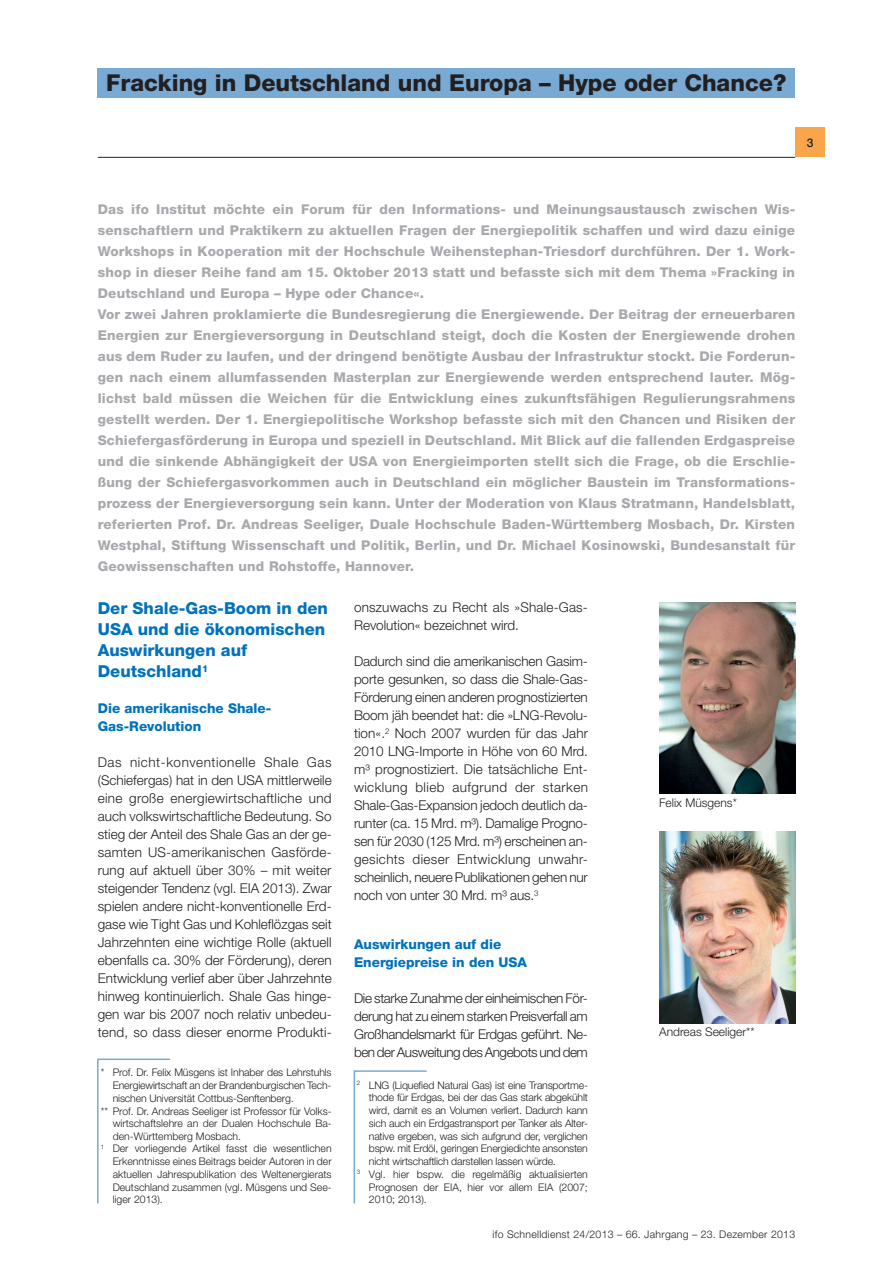
<style>
.page{position:relative;width:893px;height:1263px;background:#fff}
.page>*{position:absolute;margin:0;border:0;box-sizing:border-box;transform-origin:0 0}
.Headline_innen{font:800 23.25px "Helvetica Neue LT Std";color:#231f20}
.Überschrift_11_pt{font:800 16.5px/21px "Helvetica Neue LT Std";color:#0073bc}
.Lead-In_grau{font:800 13.5px/21px "Helvetica Neue LT Std";letter-spacing:.015em;color:#a8a9ad;text-align:justify}
.Fliesstext{font:300 13.5px/18px "Helvetica Neue LT Std";letter-spacing:-.01em;color:#231f20;text-align:justify}
.Überschrift_9_pt{font:800 13.5px/18px "Helvetica Neue LT Std";color:#0073bc}
.Fliesstext-2{font:300 13.5px/18px "Helvetica Neue LT Std";letter-spacing:.015em;color:#231f20}
.Autor-Foto{font:300 12px "Helvetica Neue LT Std";color:#231f20}
.t1{font:500 12px "Helvetica Neue LT Std";color:#231f20}
.Fussnote{font:300 10.5px/12.8px "Helvetica Neue LT Std";color:#231f20;text-align:justify}
.Fussnote-2{font:300 10.5px "Helvetica Neue LT Std";letter-spacing:.025em;color:#231f20}
</style>
<div class="page">
<hr style="left:98px;top:157px;width:697px;height:1px;background:#231f20">
<div style="left:795px;top:128px;width:30px;height:29px;background:#f9a64a"></div>
<div style="left:98px;top:68px;width:697px;height:30px;background:#79aad4"></div>
<img style="left:659px;top:603px;width:136px;height:191px">
<img style="left:659px;top:832px;width:136px;height:191px">
<svg style="left:97px;top:1058px;width:74px;height:146px"></svg>
<svg style="left:353px;top:1070px;width:74px;height:134px"></svg>
<p class="Headline_innen" style="left:106px;top:69px;width:682px">Fracking in Deutschland und Europa – Hype oder Chance?</p>
<p class="t1" style="left:807px;top:135px;width:8px">3</p>
<p class="Lead-In_grau" style="left:98px;top:198px;width:699px">Das ifo Institut möchte ein Forum für den Informations- und Meinungsaustausch zwischen Wis&shy;senschaftlern und Praktikern zu aktuellen Fragen der Energiepolitik schaffen und wird dazu einige Workshops in Kooperation mit der Hochschule Weihenstephan-Triesdorf durchführen. Der 1. Work&shy;shop in dieser Reihe fand am 15. Oktober 2013 statt und befasste sich mit dem Thema »Fracking in Deutschland und Europa – Hype oder Chance«.</p>
<p class="Lead-In_grau" style="left:98px;top:303px;width:699px">Vor zwei Jahren proklamierte die Bundesregierung die Energiewende. Der Beitrag der erneuerbaren Energien zur Energieversorgung in Deutschland steigt, doch die Kosten der Energiewende drohen aus dem Ruder zu laufen, und der dringend benötigte Ausbau der Infrastruktur stockt. Die Forderun&shy;gen nach einem allumfassenden Masterplan zur Energiewende werden entsprechend lauter. Mög&shy;lichst bald müssen die Weichen für die Entwicklung eines zukunftsfähigen Regulierungsrahmens gestellt werden. Der 1. Energiepolitische Workshop befasste sich mit den Chancen und Risiken der Schiefergasförderung in Europa und speziell in Deutschland. Mit Blick auf die fallenden Erdgaspreise und die sinkende Abhängigkeit der USA von Energieimporten stellt sich die Frage, ob die Erschlie&shy;ßung der Schiefergasvorkommen auch in Deutschland ein möglicher Baustein im Transformations&shy;prozess der Energieversorgung sein kann. Unter der Moderation von Klaus Stratmann, Handelsblatt, referierten Prof. Dr. Andreas Seeliger, Duale Hochschule Baden-Württemberg Mosbach, Dr. Kirsten Westphal, Stiftung Wissenschaft und Politik, Berlin, und Dr. Michael Kosinowski, Bundesanstalt für Geowissenschaften und Rohstoffe, Hannover.</p>
<p class="Überschrift_11_pt" style="left:98px;top:598px;width:232px">Der Shale-Gas-Boom in den<br>USA und die ökonomischen<br>Auswirkungen auf<br>Deutschland<sup>1</sup></p>
<p class="Überschrift_9_pt" style="left:98px;top:699px;width:175px">Die amerikanische Shale-</p>
<p class="Überschrift_9_pt" style="left:98px;top:717px;width:105px">Gas-Revolution</p>
<p class="Fliesstext" style="left:98px;top:753px;width:235px">Das nicht-konventionelle Shale Gas (Schiefergas) hat in den USA mittlerweile eine große energiewirtschaftliche und auch volkswirtschaftliche Bedeutung. So stieg der Anteil des Shale Gas an der ge&shy;samten US-amerikanischen Gasförde&shy;rung auf aktuell über 30% – mit weiter steigender Tendenz (vgl. EIA 2013). Zwar spielen andere nicht-konventionelle Erd&shy;gase wie Tight Gas und Kohleflözgas seit Jahrzehnten eine wichtige Rolle (aktuell ebenfalls ca. 30% der Förderung), deren Entwicklung verlief aber über Jahrzehnte hinweg kontinuierlich. Shale Gas hinge&shy;gen war bis 2007 noch relativ unbedeu&shy;tend, so dass dieser enorme Produkti-</p>
<p class="Fliesstext-2" style="left:354px;top:598px;width:235px">onszuwachs zu Recht als »Shale-Gas-<br>Revolution« bezeichnet wird.</p>
<p class="Fliesstext" style="left:354px;top:652px;width:236px">Dadurch sind die amerikanischen Gasim&shy;porte gesunken, so dass die Shale-Gas-Förderung einen anderen prognostizierten Boom jäh beendet hat: die »LNG-Revolu&shy;tion«.<sup>2</sup> Noch 2007 wurden für das Jahr 2010 LNG-Importe in Höhe von 60 Mrd. m³ prognostiziert. Die tatsächliche Ent&shy;wicklung blieb aufgrund der starken Shale-Gas-Expansion jedoch deutlich da&shy;runter (ca. 15 Mrd. m³). Damalige Progno&shy;sen für 2030 (125 Mrd. m³) erscheinen an&shy;gesichts dieser Entwicklung unwahr&shy;scheinlich, neuere Publikationen gehen nur noch von unter 30 Mrd. m³ aus.<sup>3</sup></p>
<p class="Überschrift_9_pt" style="left:354px;top:935px;width:175px">Auswirkungen auf die<br>Energiepreise in den USA</p>
<p class="Fliesstext" style="left:354px;top:989px;width:235px">Die starke Zunahme der einheimischen För&shy;derung hat zu einem starken Preisverfall am Großhandelsmarkt für Erdgas geführt. Ne&shy;ben der Ausweitung des Angebots und dem</p>
<p class="Fussnote" style="left:369px;top:1078px;width:221px;text-indent:-12px"><sup>2</sup> LNG (Liquefied Natural Gas) ist eine Transportme&shy;thode für Erdgas, bei der das Gas stark abgekühlt wird, damit es an Volumen verliert. Dadurch kann sich auch ein Erdgastransport per Tanker als Alter&shy;native ergeben, was sich aufgrund der, verglichen bspw. mit Erdöl, geringen Energiedichte ansonsten nicht wirtschaftlich darstellen lassen würde.</p>
<p class="Fussnote" style="left:369px;top:1167px;width:220px;text-indent:-12px"><sup>3</sup> Vgl. hier bspw. die regelmäßig aktualisierten Prognosen der EIA, hier vor allem EIA (2007; 2010; 2013).</p>
<p class="Autor-Foto" style="left:659px;top:795px;width:79px">Felix Müsgens*</p>
<p class="Autor-Foto" style="left:659px;top:1024px;width:97px">Andreas Seeliger**</p>
<p class="Fussnote" style="left:113px;top:1066px;width:221px;text-indent:-12px">* Prof. Dr. Felix Müsgens ist Inhaber des Lehrstuhls Energiewirtschaft an der Brandenburgischen Tech&shy;nischen Universität Cottbus-Senftenberg.</p>
<p class="Fussnote" style="left:113px;top:1104px;width:220px;text-indent:-12px">** Prof. Dr. Andreas Seeliger ist Professor für Volks&shy;wirtschaftslehre an der Dualen Hochschule Ba&shy;den-Württemberg Mosbach.</p>
<p class="Fussnote" style="left:113px;top:1142px;width:220px;text-indent:-12px"><sup>1</sup> Der vorliegende Artikel fasst die wesentlichen Erkenntnisse eines Beitrags beider Autoren in der aktuellen Jahrespublikation des Weltenergierats Deutschland zusammen (vgl. Müsgens und See&shy;liger 2013).</p>
<p class="Fussnote-2" style="left:493px;top:1228px;width:304px">ifo Schnelldienst 24/2013 – 66. Jahrgang – 23. Dezember 2013</p>
</div>
